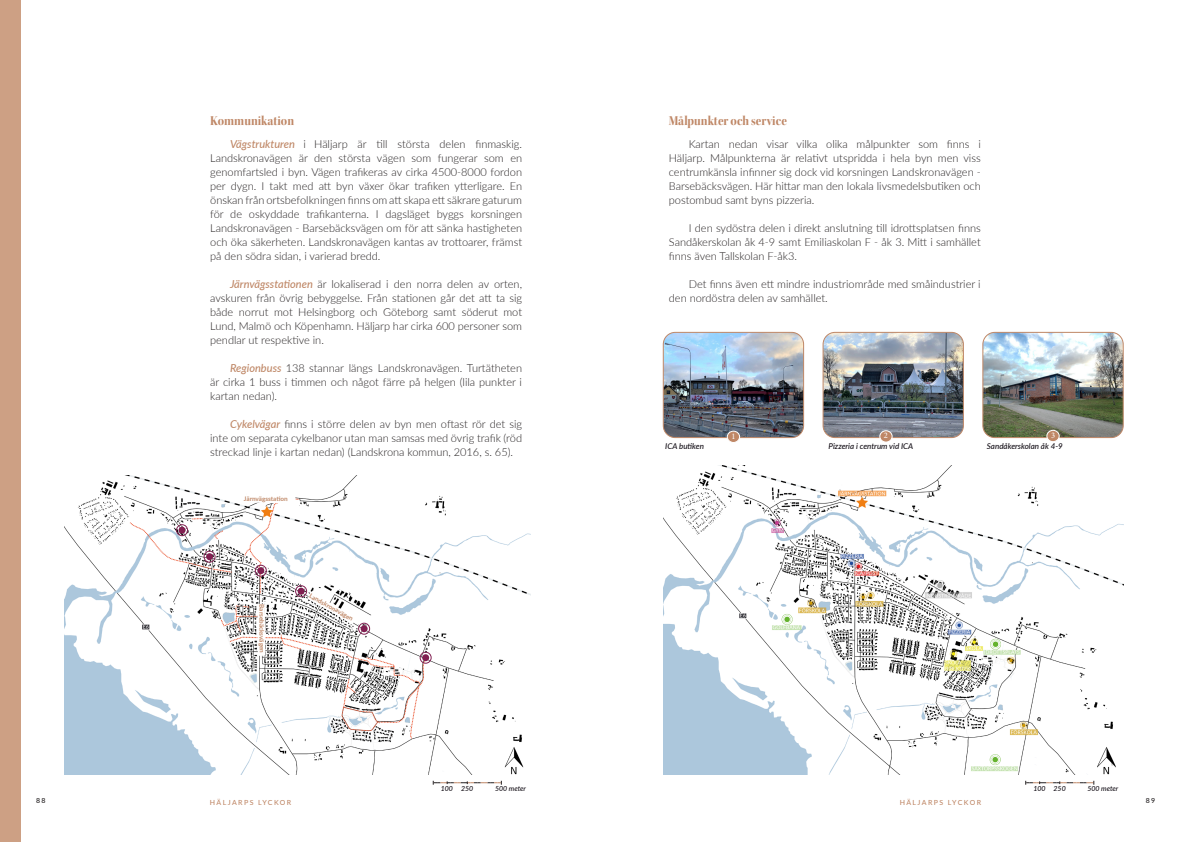
<style>
.page{position:relative;width:1191px;height:842px;background:#fff}
.page>*{position:absolute;margin:0;border:0;box-sizing:border-box;transform-origin:0 0}
.Subsection{font:14px "Kepler Std Bold Scn Disp";color:#bf8766}
.Body_Text{font:300 11px/14px "Lato";color:#231f20;text-align:justify}
.t1{font:8.5px "Minion Pro";color:#fff}
.Caption_Text{font:italic 500 8px "Lato";color:#120d15}
.t2{font:500 7px "Lato";letter-spacing:.2em;color:#bf8766}
.Caption_Text-2{font:italic 500 7px "Lato";color:#120d15}
.t3{font:500 7px "Lato";color:#231f20}
.Body_Text-2{font:700 6.3px "Lato";color:#bf8766}
.s1{font-weight:500;font-style:italic;color:#bf8766}
</style>
<div class="page">
<div style="left:0;top:0;width:20px;height:842px;background:#cda084"></div>
<img style="left:663px;top:465px;width:460px;height:309px">
<img style="left:824px;top:332px;width:138px;height:106px">
<div style="left:822px;top:332px;width:142px;height:106px;border:1px solid #bf8766;border-radius:12px"></div>
<img style="left:984px;top:332px;width:139px;height:106px">
<div style="left:982px;top:332px;width:141px;height:106px;border:1px solid #bf8766;border-radius:12px"></div>
<img style="left:663px;top:332px;width:140px;height:106px">
<div style="left:663px;top:332px;width:141px;height:106px;border:1px solid #bf8766;border-radius:12px"></div>
<div style="left:1047px;top:430px;width:12px;height:12px;background:#bf8766;border-radius:50%"></div>
<div style="left:1046px;top:430px;width:13px;height:12px;border:1px solid #fff;border-radius:50%"></div>
<div style="left:727px;top:431px;width:12px;height:11px;background:#bf8766;border-radius:50%"></div>
<div style="left:727px;top:431px;width:13px;height:12px;border:1px solid #fff;border-radius:50%"></div>
<div style="left:880px;top:431px;width:12px;height:11px;background:#bf8766;border-radius:50%"></div>
<div style="left:879px;top:430px;width:13px;height:12px;border:1px solid #fff;border-radius:50%"></div>
<img style="left:65px;top:475px;width:466px;height:299px">
<div style="left:422px;top:654px;width:7px;height:7px;background:#811f51;border-radius:50%"></div>
<div style="left:420px;top:652px;width:12px;height:12px;border:1px solid #811f51;border-radius:50%"></div>
<div style="left:360px;top:625px;width:8px;height:7px;background:#811f51;border-radius:50%"></div>
<div style="left:358px;top:623px;width:12px;height:12px;border:1px solid #811f51;border-radius:50%"></div>
<div style="left:257px;top:567px;width:7px;height:7px;background:#811f51;border-radius:50%"></div>
<div style="left:255px;top:565px;width:12px;height:12px;border:1px solid #811f51;border-radius:50%"></div>
<div style="left:206px;top:553px;width:7px;height:7px;background:#811f51;border-radius:50%"></div>
<div style="left:204px;top:551px;width:12px;height:12px;border:1px solid #811f51;border-radius:50%"></div>
<div style="left:298px;top:588px;width:6px;height:7px;background:#811f51;border-radius:50%"></div>
<div style="left:295px;top:585px;width:12px;height:12px;border:1px solid #811f51;border-radius:50%"></div>
<div style="left:178px;top:527px;width:8px;height:7px;background:#811f51;border-radius:50%"></div>
<div style="left:176px;top:524px;width:12px;height:12px;border:1px solid #811f51;border-radius:50%"></div>
<svg style="left:307px;top:592px;width:49px;height:32px"></svg>
<svg style="left:257px;top:604px;width:8px;height:52px"></svg>
<svg style="left:243px;top:495px;width:52px;height:8px"></svg>
<svg style="left:433px;top:781px;width:69px;height:4px"></svg>
<svg style="left:1025px;top:781px;width:69px;height:4px"></svg>
<img style="left:1089px;top:745px;width:34px;height:29px">
<img style="left:497px;top:745px;width:34px;height:29px">
<p class="Subsection" style="left:210px;top:113px;width:85px">Kommunikation</p>
<p class="Body_Text" style="left:210px;top:137px;width:313px;text-indent:20px"><span class="s1">Vägstrukturen</span> i Häljarp är till största delen finmaskig.<br>Landskronavägen är den största vägen som fungerar som en genomfartsled i byn. Vägen trafikeras av cirka 4500-8000 fordon per dygn. I takt med att byn växer ökar trafiken ytterligare. En önskan från ortsbefolkningen finns om att skapa ett säkrare gaturum för de oskyddade trafikanterna. I dagsläget byggs korsningen Landskronavägen - Barsebäcksvägen om för att sänka hastigheten och öka säkerheten. Landskronavägen kantas av trottoarer, främst på den södra sidan, i varierad bredd.</p>
<p class="Body_Text" style="left:210px;top:277px;width:313px;text-indent:20px"><span class="s1">Järnvägsstationen</span> är lokaliserad i den norra delen av orten, avskuren från övrig bebyggelse. Från stationen går det att ta sig både norrut mot Helsingborg och Göteborg samt söderut mot Lund, Malmö och Köpenhamn. Häljarp har cirka 600 personer som pendlar ut respektive in.</p>
<p class="Body_Text" style="left:210px;top:361px;width:313px;text-indent:20px"><span class="s1">Regionbuss</span> 138 stannar längs Landskronavägen. Turtätheten är cirka 1 buss i timmen och något färre på helgen (lila punkter i kartan nedan).</p>
<p class="Body_Text" style="left:210px;top:417px;width:313px;text-indent:20px"><span class="s1">Cykelvägar</span> finns i större delen av byn men oftast rör det sig inte om separata cykelbanor utan man samsas med övrig trafik (röd streckad linje i kartan nedan) (Landskrona kommun, 2016, s. 65).</p>
<p class="Body_Text-2" style="left:244px;top:494px;width:45px;rotate:1deg">Järnvägsstati on</p>
<p class="Body_Text-2" style="left:266px;top:604px;width:50px;rotate:89deg">Barsebäcksvägen</p>
<p class="Body_Text-2" style="left:312px;top:591px;width:51px;rotate:29deg">Landskronavägen</p>
<p class="Subsection" style="left:669px;top:113px;width:120px">Målpunkter och service</p>
<p class="Body_Text" style="left:669px;top:137px;width:313px;text-indent:20px">Kartan nedan visar vilka olika målpunkter som finns i Häljarp. Målpunkterna är relativt utspridda i hela byn men viss centrumkänsla infinner sig dock vid korsningen Landskronavägen - Barsebäcksvägen. Här hittar man den lokala livsmedelsbutiken och postombud samt byns pizzeria.</p>
<p class="Body_Text" style="left:669px;top:221px;width:313px;text-indent:20px">I den sydöstra delen i direkt anslutning till idrottsplatsen finns Sandåkerskolan åk 4-9 samt Emiliaskolan F - åk 3. Mitt i samhället finns även Tallskolan F-åk3.</p>
<p class="Body_Text" style="left:669px;top:277px;width:313px;text-indent:20px">Det finns även ett mindre industriområde med småindustrier i den nordöstra delen av samhället.</p>
<p class="t1" style="left:731px;top:430px;width:6px">1</p>
<p class="t1" style="left:884px;top:430px;width:6px">2</p>
<p class="t1" style="left:1051px;top:429px;width:6px">3</p>
<p class="Caption_Text" style="left:665px;top:440px;width:40px">ICA butiken</p>
<p class="Caption_Text" style="left:828px;top:440px;width:86px">Pizzeria i centrum vid ICA</p>
<p class="Caption_Text" style="left:987px;top:440px;width:77px">Sandåkerskolan åk 4-9</p>
<p class="Caption_Text-2" style="left:441px;top:783px;width:14px">100</p>
<p class="Caption_Text-2" style="left:461px;top:783px;width:14px">250</p>
<p class="Caption_Text-2" style="left:495px;top:783px;width:32px">500 meter</p>
<p class="Caption_Text-2" style="left:1033px;top:783px;width:14px">100</p>
<p class="Caption_Text-2" style="left:1053px;top:783px;width:14px">250</p>
<p class="Caption_Text-2" style="left:1087px;top:783px;width:32px">500 meter</p>
<p class="t3" style="left:36px;top:795px;width:11px">88</p>
<p class="t2" style="left:210px;top:797px;width:83px">HÄLJARPS LYCKOR</p>
<p class="t2" style="left:899px;top:797px;width:83px">HÄLJARPS LYCKOR</p>
<p class="t3" style="left:1145px;top:795px;width:11px">89</p>
</div>
